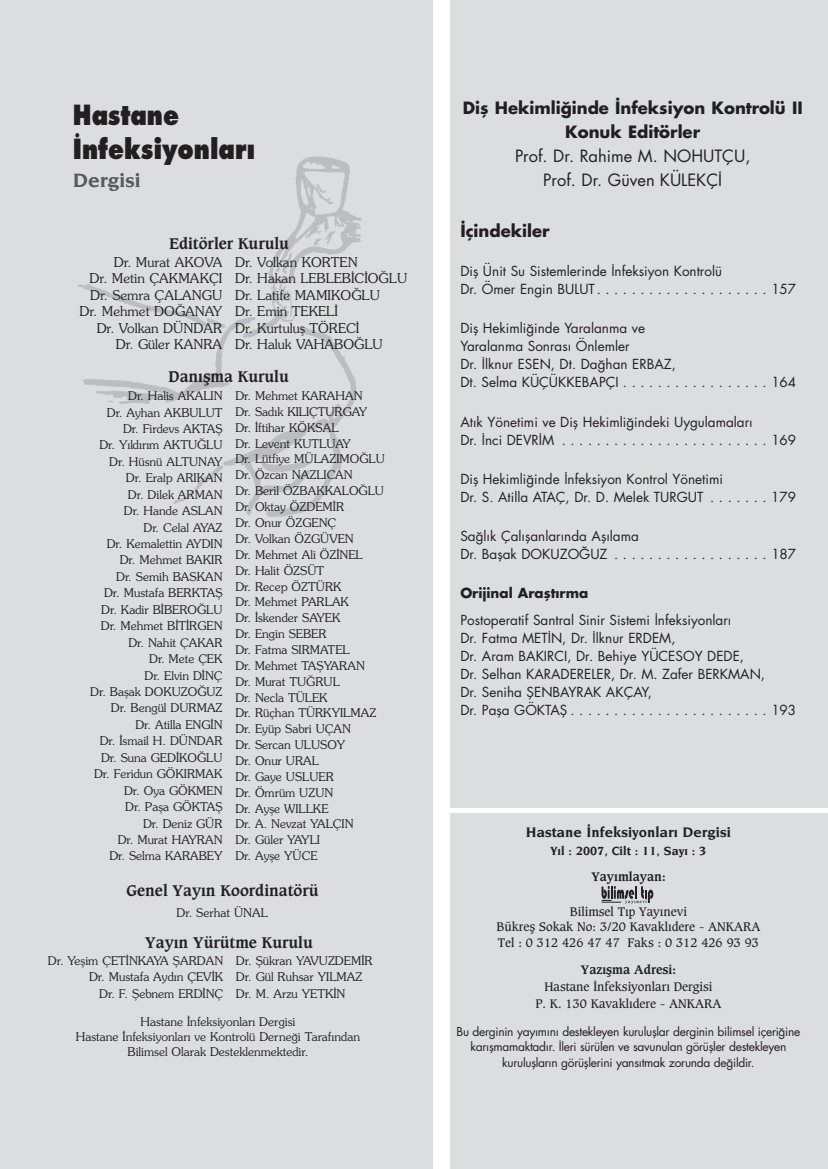
<style>
.page{position:relative;width:828px;height:1169px;background:#fff}
.page>*{position:absolute;margin:0;border:0;box-sizing:border-box;transform-origin:0 0}
.t1{font:800 27px/33.3px "Futura";color:#231f20;scale:.85 1}
.t2{font:700 21px "Novarese";color:#58595b}
.t3{font:700 16.5px/24px "Futura";color:#231f20;text-align:center}
.t4{font:16.5px/24px "Futura";color:#231f20;text-align:center}
.t5{font:700 15px "Caxton";color:#231f20}
.t6{font:700 15px "Novarese";color:#231f20}
.t7{font:13.5px/18px "Futura";color:#231f20}
.t8{font:300 13.5px/16.5px "Souvenir";color:#231f20;text-align:right}
.t9{font:700 13.5px "Futura";color:#231f20}
.t10{font:700 12.75px "Novarese";color:#231f20}
.t11{font:300 12px/15.9px "Souvenir";color:#231f20;text-align:right}
.t12{font:12px/15.8px "Futura";letter-spacing:-.025em;color:#231f20;text-align:center}
.t13{font:12px/15.5px "Caxton";color:#231f20;text-align:center}
.t14{font:700 12px "Caxton";color:#231f20}
</style>
<div class="page">
<div style="left:780px;top:0;width:48px;height:807px;background:#dcddde"></div>
<div style="left:780px;top:813px;width:48px;height:355px;background:#dcddde"></div>
<div style="left:0;top:0;width:433px;height:1168px;background:#dcddde"></div>
<img style="left:77px;top:156px;width:285px;height:361px">
<div style="left:450px;top:0;width:357px;height:807px;background:#dcddde"></div>
<div style="left:450px;top:813px;width:357px;height:355px;background:#dcddde"></div>
<svg style="left:602px;top:885px;width:51px;height:19px"></svg>
<h1 class="t1" style="left:73px;top:101px;width:216px">Hastane<br>İnfeksiyonları</h1>
<h2 class="t2" style="left:73px;top:172px;width:69px">Dergisi</h2>
<p class="t5" style="left:169px;top:236px;width:121px">Editörler Kurulu</p>
<p class="t8" style="left:80px;top:254px;width:144px">Dr. Murat AKOVA<br>Dr. Metin ÇAKMAKÇI<br>Dr. Semra ÇALANGU<br>Dr. Mehmet DOĞANAY<br>Dr. Volkan DÜNDAR<br>Dr. Güler KANRA</p>
<p class="t8" style="left:235px;top:254px;width:174px;text-align:left">Dr. Volkan KORTEN<br>Dr. Hakan LEBLEBİCİOĞLU<br>Dr. Latife MAMIKOĞLU<br>Dr. Emin TEKELİ<br>Dr. Kurtuluş TÖRECİ<br>Dr. Haluk VAHABOĞLU</p>
<p class="t5" style="left:169px;top:369px;width:122px">Dan›flma Kurulu</p>
<p class="t11" style="left:90px;top:388px;width:134px;line-height:16.4px">Dr. Halis AKALIN<br>Dr. Ayhan AKBULUT<br>Dr. Firdevs AKTAŞ<br>Dr. Yıldırım AKTUĞLU<br>Dr. Hüsnü ALTUNAY<br>Dr. Eralp ARIKAN<br>Dr. Dilek ARMAN<br>Dr. Hande ASLAN<br>Dr. Celal AYAZ<br>Dr. Kemalettin AYDIN<br>Dr. Mehmet BAKIR<br>Dr. Semih BASKAN<br>Dr. Mustafa BERKTAŞ<br>Dr. Kadir BİBEROĞLU<br>Dr. Mehmet BİTİRGEN<br>Dr. Nahit ÇAKAR<br>Dr. Mete ÇEK<br>Dr. Elvin DİNÇ<br>Dr. Başak DOKUZOĞUZ<br>Dr. Bengül DURMAZ<br>Dr. Atilla ENGİN<br>Dr. İsmail H. DÜNDAR<br>Dr. Suna GEDİKOĞLU<br>Dr. Feridun GÖKIRMAK<br>Dr. Oya GÖKMEN<br>Dr. Paşa GÖKTAŞ<br>Dr. Deniz GÜR<br>Dr. Murat HAYRAN<br>Dr. Selma KARABEY</p>
<p class="t11" style="left:235px;top:389px;width:151px;text-align:left">Dr. Mehmet KARAHAN<br>Dr. Sadık KILIÇTURGAY<br>Dr. İftihar KÖKSAL<br>Dr. Levent KUTLUAY<br>Dr. Lütfiye MÜLAZIMOĞLU<br>Dr. Özcan NAZLICAN<br>Dr. Beril ÖZBAKKALOĞLU<br>Dr. Oktay ÖZDEMİR<br>Dr. Onur ÖZGENÇ<br>Dr. Volkan ÖZGÜVEN<br>Dr. Mehmet Ali ÖZİNEL<br>Dr. Halit ÖZSÜT<br>Dr. Recep ÖZTÜRK<br>Dr. Mehmet PARLAK<br>Dr. İskender SAYEK<br>Dr. Engin SEBER<br>Dr. Fatma SIRMATEL<br>Dr. Mehmet TAŞYARAN<br>Dr. Murat TUĞRUL<br>Dr. Necla TÜLEK<br>Dr. Rüçhan TÜRKYILMAZ<br>Dr. Eyüp Sabri UÇAN<br>Dr. Sercan ULUSOY<br>Dr. Onur URAL<br>Dr. Gaye USLUER<br>Dr. Ömrüm UZUN<br>Dr. Ayşe WILLKE<br>Dr. A. Nevzat YALÇIN<br>Dr. Güler YAYLI<br>Dr. Ayşe YÜCE</p>
<p class="t5" style="left:126px;top:883px;width:194px">Genel Yay›n Koordinatörü</p>
<p class="t5" style="left:145px;top:935px;width:169px">Yay›n Yürütme Kurulu</p>
<p class="t11" style="left:177px;top:905px;width:93px">Dr. Serhat ÜNAL</p>
<p class="t11" style="left:48px;top:953px;width:177px;line-height:16.5px">Dr. Yeşim ÇETİNKAYA ŞARDAN<br>Dr. Mustafa Aydın ÇEVİK<br>Dr. F. Şebnem ERDİNÇ</p>
<p class="t11" style="left:236px;top:953px;width:138px;line-height:16.5px;text-align:left">Dr. Şükran YAVUZDEMİR<br>Dr. Gül Ruhsar YILMAZ<br>Dr. M. Arzu YETKİN</p>
<p class="t11" style="left:76px;top:1014px;width:286px;line-height:15px;text-align:center">Hastane İnfeksiyonları Dergisi<br>Hastane İnfeksiyonları ve Kontrolü Derneği Tarafından<br>Bilimsel Olarak Desteklenmektedir.</p>
<h3 class="t3" style="left:463px;top:97px;width:342px">Diş Hekimliğinde İnfeksiyon Kontrolü II<br>Konuk Editörler</h3>
<h3 class="t4" style="left:515px;top:145px;width:237px">Prof. Dr. Rahime M. NOHUTÇU,<br>Prof. Dr. Güven KÜLEKÇİ</h3>
<h3 class="t3" style="left:460px;top:220px;width:91px">İçindekiler</h3>
<p class="t7" style="left:460px;top:263px;width:337px">Diş Ünit Su Sistemlerinde İnfeksiyon Kontrolü<br>Dr. Ömer Engin BULUT. . . . . . . . . . . . . . . . . . . . 157</p>
<p class="t7" style="left:460px;top:320px;width:337px">Diş Hekimliğinde Yaralanma ve<br>Yaralanma Sonrası Önlemler<br>Dr. İlknur ESEN, Dt. Dağhan ERBAZ,<br>Dt. Selma KÜÇÜKKEBAPÇI . . . . . . . . . . . . . . . . . 164</p>
<p class="t7" style="left:460px;top:414px;width:337px">Atık Yönetimi ve Diş Hekimliğindeki Uygulamaları<br>Dr. İnci DEVRİM . . . . . . . . . . . . . . . . . . . . . . . . 169</p>
<p class="t7" style="left:460px;top:471px;width:337px">Diş Hekimliğinde İnfeksiyon Kontrol Yönetimi<br>Dr. S. Atilla ATAÇ, Dr. D. Melek TURGUT . . . . . . . 179</p>
<p class="t7" style="left:460px;top:528px;width:337px">Sağlık Çalışanlarında Aşılama<br>Dr. Başak DOKUZOĞUZ . . . . . . . . . . . . . . . . . . 187</p>
<p class="t9" style="left:460px;top:587px;width:129px">Orijinal Araştırma</p>
<p class="t7" style="left:460px;top:612px;width:337px">Postoperatif Santral Sinir Sistemi İnfeksiyonları<br>Dr. Fatma METİN, Dr. İlknur ERDEM,<br>Dr. Aram BAKIRCI, Dr. Behiye YÜCESOY DEDE,<br>Dr. Selhan KARADERELER, Dr. M. Zafer BERKMAN,<br>Dr. Seniha ŞENBAYRAK AKÇAY,<br>Dr. Paşa GÖKTAŞ . . . . . . . . . . . . . . . . . . . . . . . 193</p>
<p class="t6" style="left:526px;top:826px;width:207px">Hastane ‹nfeksiyonlar› Dergisi</p>
<p class="t10" style="left:551px;top:846px;width:157px">Y›l : 2007, Cilt : 11, Say› : 3</p>
<p class="t14" style="left:591px;top:871px;width:76px">Yay›mlayan:</p>
<p class="t13" style="left:496px;top:904px;width:266px">Bilimsel T›p Yay›nevi<br>Bükrefl Sokak No: 3/20 Kavakl›dere - ANKARA<br>Tel : 0 312 426 47 47 Faks : 0 312 426 93 93</p>
<p class="t14" style="left:581px;top:964px;width:97px">Yaz›flma Adresi:</p>
<p class="t13" style="left:535px;top:979px;width:188px;line-height:17.1px">Hastane ‹nfeksiyonlar› Dergisi<br>P. K. 130 Kavakl›dere - ANKARA</p>
<p class="t12" style="left:457px;top:1024px;width:345px">Bu derginin yayımını destekleyen kuruluşlar derginin bilimsel içeriğine karışmamaktadır. İleri sürülen ve savunulan görüşler destekleyen kuruluşların görüşlerini yansıtmak zorunda değildir.</p>
</div>
